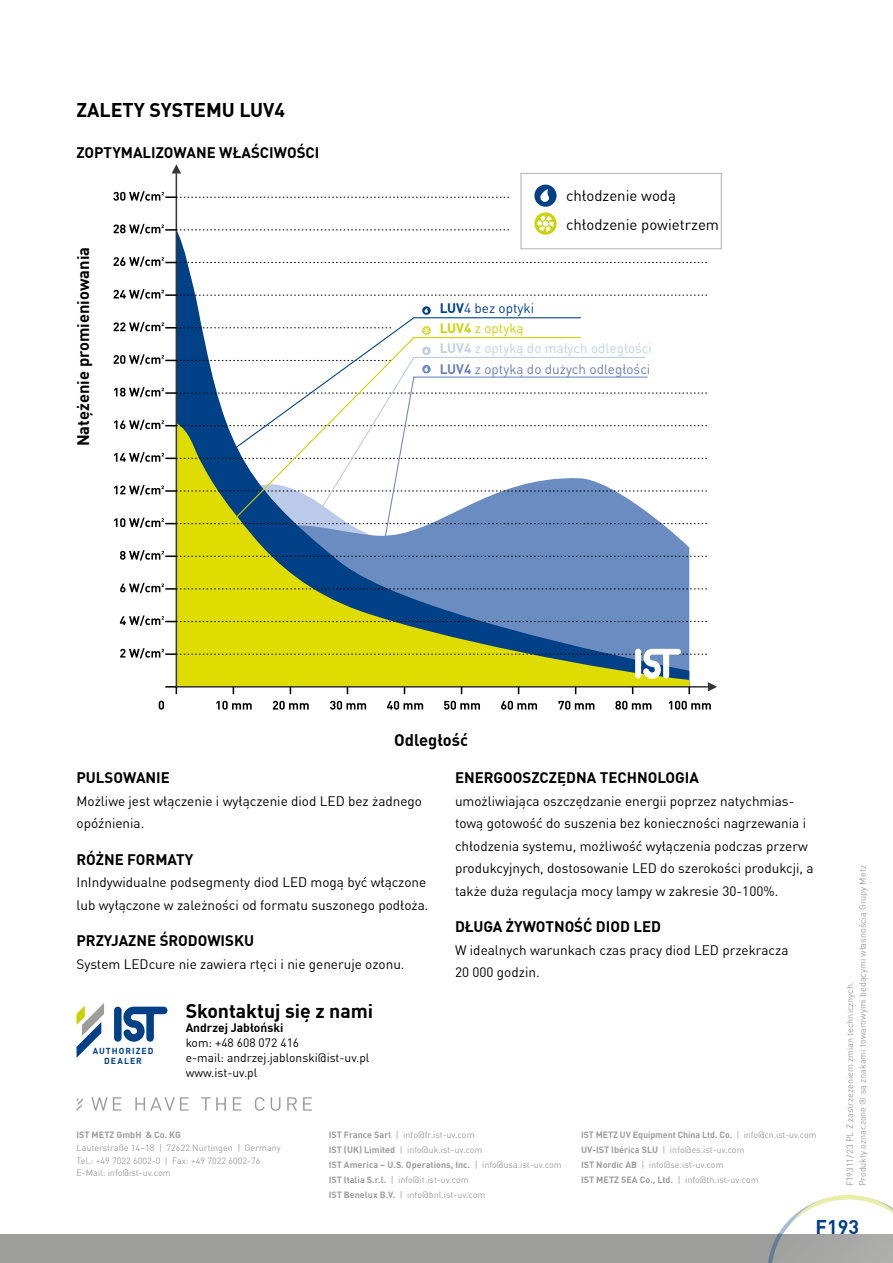
<style>
.page{position:relative;width:893px;height:1263px;background:#fff}
.page>*{position:absolute;margin:0;border:0;box-sizing:border-box;transform-origin:0 0}
.t1{font:700 19.5px "DIN Offc Pro";color:#000}
.t2{font:700 19.5px "DIN Offc Pro";color:#004086}
.t3{font:700 16.5px "DIN Offc Pro";color:#000}
.t4{font:700 15px "DIN Offc Pro";color:#000}
.t5{font:15px/28.5px "DIN Offc Pro";color:#000}
.t6{font:13.5px/22.5px "DIN Offc Pro";color:#000}
.t7{font:13.5px/20.2px "DIN Offc Pro";color:#bed3e0}
.t8{font:12px/15px "DIN Offc Pro";color:#000}
.t9{font:700 12px "DIN Offc Pro";color:#000}
.t10{font:9px/14.9px "DIN Offc Pro";color:#9d9d9c}
.t11{font:700 9px "DIN Offc Pro";color:#9d9d9c}
.t12{font:700 8.7px/10.1px "DIN Offc Pro";letter-spacing:.115em;color:#004086;text-align:center}
.s1{font-weight:700;color:#004086}
.s2{color:#004086}
.s3{font-weight:700;color:#c8d300}
.s4{color:#c8d300}
.s5{font-weight:700}
.s6{font-weight:700;color:#6980b3}
.s7{color:#6980b3}
</style>
<div class="page">
<svg style="left:91px;top:1097px;width:31px;height:14px"></svg>
<svg style="left:135px;top:1097px;width:54px;height:14px"></svg>
<svg style="left:201px;top:1097px;width:25px;height:14px"></svg>
<svg style="left:233px;top:1097px;width:9px;height:14px"></svg>
<svg style="left:255px;top:1097px;width:10px;height:14px"></svg>
<svg style="left:271px;top:1097px;width:9px;height:14px"></svg>
<svg style="left:287px;top:1097px;width:10px;height:14px"></svg>
<svg style="left:303px;top:1097px;width:9px;height:14px"></svg>
<svg style="left:77px;top:1098px;width:6px;height:13px"></svg>
<div style="left:0;top:1234px;width:893px;height:29px;background:#9d9d9c"></div>
<svg style="left:768px;top:1195px;width:125px;height:68px"></svg>
<svg style="left:175px;top:173px;width:534px;height:475px"></svg>
<svg style="left:172px;top:164px;width:9px;height:9px"></svg>
<svg style="left:159px;top:701px;width:5px;height:8px"></svg>
<div style="left:393px;top:305px;width:326px;height:83px;background:#fff"></div>
<div style="left:382px;top:528px;width:266px;height:22px;background:#6a8cc0"></div>
<svg style="left:120px;top:615px;width:588px;height:11px;background:#8ba06f"></svg>
<svg style="left:120px;top:583px;width:588px;height:10px;background:#7e9688"></svg>
<svg style="left:120px;top:550px;width:588px;height:10px;background:#789296"></svg>
<svg style="left:114px;top:306px;width:594px;height:222px"></svg>
<svg style="left:114px;top:289px;width:594px;height:10px"></svg>
<svg style="left:114px;top:256px;width:594px;height:11px"></svg>
<svg style="left:216px;top:701px;width:36px;height:9px"></svg>
<svg style="left:273px;top:701px;width:36px;height:9px"></svg>
<svg style="left:330px;top:701px;width:36px;height:9px"></svg>
<svg style="left:387px;top:701px;width:36px;height:9px"></svg>
<svg style="left:444px;top:701px;width:36px;height:9px"></svg>
<svg style="left:501px;top:701px;width:36px;height:9px"></svg>
<svg style="left:558px;top:701px;width:36px;height:9px"></svg>
<svg style="left:615px;top:701px;width:36px;height:9px"></svg>
<svg style="left:120px;top:648px;width:597px;height:46px"></svg>
<svg style="left:669px;top:701px;width:42px;height:9px"></svg>
<div style="left:511px;top:173px;width:210px;height:76px;background:#fff"></div>
<div style="left:521px;top:173px;width:200px;height:76px;background:#fff;border:1px solid #b3b2b2"></div>
<svg style="left:114px;top:213px;width:443px;height:22px"></svg>
<svg style="left:113px;top:185px;width:444px;height:22px"></svg>
<svg style="left:77px;top:1003px;width:27px;height:55px"></svg>
<svg style="left:114px;top:1007px;width:53px;height:35px"></svg>
<h1 class="t1" style="left:77px;top:95px;width:210px">ZALETY SYSTEMU LUV4</h1>
<h3 class="t4" style="left:77px;top:141px;width:244px">ZOPTYMALIZOWANE WŁAŚCIWOŚCI</h3>
<h2 class="t3" style="left:70px;top:446px;width:201px;rotate:-90deg">Natężenie promieniowania</h2>
<h3 class="t5" style="left:566px;top:181px;width:155px">chłodzenie wodą chłodzenie powietrzem</h3>
<h3 class="t7" style="left:440px;top:297px;width:214px"><span class="s1">LUV</span><span class="s2">4 bez optyki<br></span><span class="s3">LUV4</span> <span class="s4">z optyką<br></span><span class="s5">LUV4</span> z optyką do małych odległości<br><span class="s6">LUV4</span> <span class="s7">z optyką do dużych odległości</span></h3>
<h2 class="t3" style="left:394px;top:727px;width:75px">Odległość</h2>
<h3 class="t4" style="left:77px;top:766px;width:95px">PULSOWANIE</h3>
<h3 class="t6" style="left:77px;top:789px;width:347px">Możliwe jest włączenie i wyłączenie diod LED bez żadnego opóźnienia.</h3>
<h3 class="t4" style="left:77px;top:848px;width:118px">RÓŻNE FORMATY</h3>
<h3 class="t6" style="left:77px;top:870px;width:353px">InIndywidualne podsegmenty diod LED mogą być włączone lub wyłączone w zależności od formatu suszonego podłoża.</h3>
<h3 class="t4" style="left:77px;top:929px;width:179px">PRZYJAZNE ŚRODOWISKU</h3>
<h3 class="t6" style="left:77px;top:952px;width:330px">System LEDcure nie zawiera rtęci i nie generuje ozonu.</h3>
<p class="t12" style="left:93px;top:1045px;width:62px">AUTHORIZED<br>DEALER</p>
<h1 class="t1" style="left:186px;top:995px;width:189px">Skontaktuj się z nami</h1>
<h3 class="t9" style="left:186px;top:1018px;width:99px">Andrzej Jabłoński</h3>
<h3 class="t8" style="left:186px;top:1034px;width:185px">kom: +48 608 072 416<br>e-mail: andrzej.jablonski@ist-uv.pl www.ist-uv.pl</h3>
<h3 class="t4" style="left:455px;top:766px;width:246px">ENERGOOSZCZĘDNA TECHNOLOGIA</h3>
<p class="t6" style="left:455px;top:789px;width:360px">umożliwiająca oszczędzanie energii poprzez natychmias&shy;tową gotowość do suszenia bez konieczności nagrzewania i chłodzenia systemu, możliwość wyłączenia podczas przerw produkcyjnych, dostosowanie LED do szerokości produkcji, a także duża regulacja mocy lampy w zakresie 30-100%.</p>
<h3 class="t4" style="left:455px;top:915px;width:208px">DŁUGA ŻYWOTNOŚĆ DIOD LED</h3>
<h3 class="t6" style="left:455px;top:938px;width:335px">W idealnych warunkach czas pracy diod LED przekracza<br>20 000 godzin.</h3>
<p class="t11" style="left:77px;top:1128px;width:106px">IST METZ GmbH &amp; Co. KG</p>
<p class="t10" style="left:77px;top:1140px;width:206px;line-height:12.8px">Lauterstraße 14–18 | 72622 Nürtingen | Germany<br>Tel.: +49 7022 6002-0 | Fax: +49 7022 6002-76<br>E-Mail: info@ist-uv.com</p>
<p class="t10" style="left:329px;top:1127px;width:234px"><span class="s5">IST France Sarl</span> | info@fr.ist-uv.com<br><span class="s5">IST (UK) Limited</span> | info@uk.ist-uv.com<br><span class="s5">IST America – U.S. Operations, Inc.</span> | info@usa.ist-uv.com <span class="s5">IST Italia S.r.l.</span> | info@it.ist-uv.com<br><span class="s5">IST Benelux B.V.</span> | info@bnl.ist-uv.com</p>
<p class="t10" style="left:581px;top:1127px;width:237px"><span class="s5">IST METZ UV Equipment China Ltd. Co.</span> | info@cn.ist-uv.com <span class="s5">UV-IST Ibérica SLU</span> | info@es.ist-uv.com<br><span class="s5">IST Nordic AB</span> | info@se.ist-uv.com<br><span class="s5">IST METZ SEA Co., Ltd.</span> | info@th.ist-uv.com</p>
<p class="t10" style="left:843px;top:1186px;width:323px;line-height:12.6px;rotate:-90deg">F19311/23 PL Z zastrzezeniem zmian technicznych.<br>Produkty oznaczone ® są znakami towarowymi będącymi własnością Grupy Metz</p>
<h1 class="t2" style="left:816px;top:1212px;width:45px">F193</h1>
</div>
